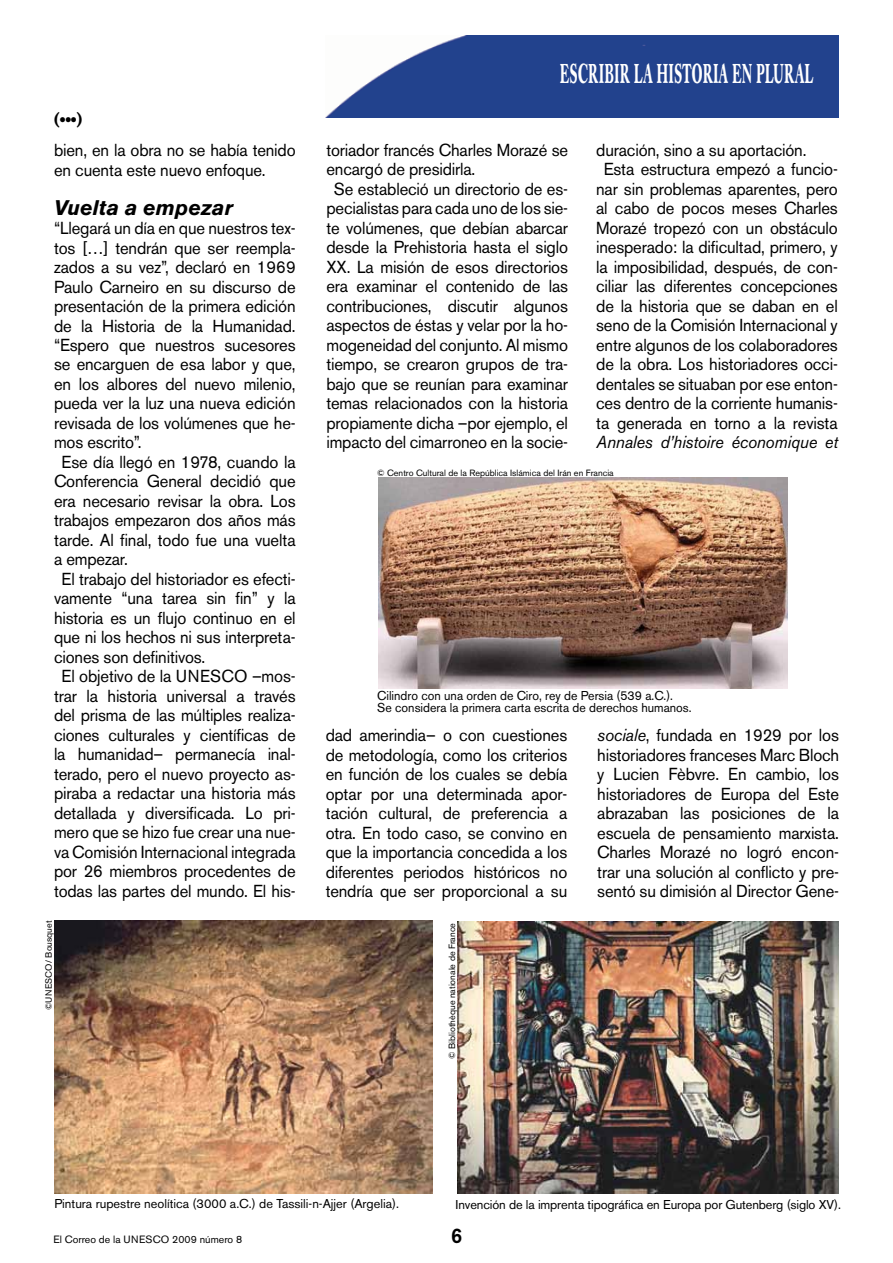
<style>
.page{position:relative;width:893px;height:1263px;background:#fff}
.page>*{position:absolute;margin:0;border:0;box-sizing:border-box;transform-origin:0 0}
.t1{font:700 27px "Caslon Book BE";letter-spacing:.04em;color:#fff;scale:.48 1}
.t2{font:italic 700 21px "Akzidenz Grotesk BE";color:#000}
.t3{font:500 21px "Akzidenz Grotesk BE";color:#000;scale:.96 1}
.t4{font:500 18px "Akzidenz Grotesk BE";color:#000;scale:.96 1}
.t5{font:17.25px/19.5px "Akzidenz Grotesk BE";letter-spacing:-.01em;color:#000;text-align:justify;scale:.96 1}
.t6{font:italic 17.25px "Akzidenz Grotesk BE";letter-spacing:-.01em;color:#000;scale:.96 1}
.t7{font:12.75px/12px "Akzidenz Grotesk BE";color:#000}
.t8{font:10.5px "Akzidenz Grotesk BE";color:#000}
.t9{font:9px "Akzidenz Grotesk BE";color:#000}
.s1{font-style:italic}
</style>
<div class="page">
<img style="left:55px;top:921px;width:377px;height:273px">
<img style="left:458px;top:921px;width:380px;height:273px">
<img style="left:378px;top:478px;width:410px;height:210px">
<img style="left:326px;top:36px;width:513px;height:81px">
<p class="t4" style="left:54px;top:108px;width:32px">(•••)</p>
<p class="t5" style="left:54px;top:140px;width:253px">bien, en la obra no se había tenido en cuenta este nuevo enfoque.</p>
<p class="t2" style="left:54px;top:195px;width:180px">Vuelta a empezar</p>
<p class="t5" style="left:54px;top:218px;width:253px">“Llegará un día en que nuestros tex-</p>
<p class="t5" style="left:54px;top:238px;width:253px">tos […] tendrán que ser reempla-</p>
<p class="t5" style="left:54px;top:257px;width:253px">zados a su vez”, declaró en 1969</p>
<p class="t5" style="left:54px;top:277px;width:253px">Paulo Carneiro en su discurso de</p>
<p class="t5" style="left:54px;top:296px;width:253px">presentación de la primera edición</p>
<p class="t5" style="left:54px;top:316px;width:253px">de la Historia de la Humanidad.</p>
<p class="t5" style="left:54px;top:335px;width:253px">“Espero que nuestros sucesores</p>
<p class="t5" style="left:54px;top:355px;width:253px">se encarguen de esa labor y que,</p>
<p class="t5" style="left:54px;top:374px;width:253px">en los albores del nuevo milenio,</p>
<p class="t5" style="left:54px;top:394px;width:253px">pueda ver la luz una nueva edición</p>
<p class="t5" style="left:54px;top:413px;width:253px">revisada de los volúmenes que he-</p>
<p class="t5" style="left:54px;top:433px;width:93px">mos escrito”.</p>
<p class="t5" style="left:62px;top:452px;width:245px">Ese día llegó en 1978, cuando la</p>
<p class="t5" style="left:54px;top:472px;width:253px">Conferencia General decidió que</p>
<p class="t5" style="left:54px;top:491px;width:253px">era necesario revisar la obra. Los</p>
<p class="t5" style="left:54px;top:511px;width:253px">trabajos empezaron dos años más</p>
<p class="t5" style="left:54px;top:530px;width:253px">tarde. Al final, todo fue una vuelta</p>
<p class="t5" style="left:54px;top:550px;width:79px">a empezar.</p>
<p class="t5" style="left:62px;top:569px;width:245px">El trabajo del historiador es efecti-</p>
<p class="t5" style="left:54px;top:589px;width:253px">vamente “una tarea sin fin” y la</p>
<p class="t5" style="left:54px;top:608px;width:253px">historia es un flujo continuo en el</p>
<p class="t5" style="left:54px;top:628px;width:253px">que ni los hechos ni sus interpreta-</p>
<p class="t5" style="left:54px;top:647px;width:159px">ciones son definitivos.</p>
<p class="t5" style="left:62px;top:667px;width:245px">El objetivo de la UNESCO –mos-</p>
<p class="t5" style="left:54px;top:686px;width:253px">trar la historia universal a través</p>
<p class="t5" style="left:54px;top:706px;width:253px">del prisma de las múltiples realiza-</p>
<p class="t5" style="left:54px;top:725px;width:253px">ciones culturales y científicas de</p>
<p class="t5" style="left:54px;top:745px;width:253px">la humanidad– permanecía inal-</p>
<p class="t5" style="left:54px;top:764px;width:253px">terado, pero el nuevo proyecto as-</p>
<p class="t5" style="left:54px;top:784px;width:253px">piraba a redactar una historia más</p>
<p class="t5" style="left:54px;top:803px;width:253px">detallada y diversificada. Lo pri-</p>
<p class="t5" style="left:54px;top:823px;width:253px">mero que se hizo fue crear una nue-</p>
<p class="t5" style="left:54px;top:842px;width:253px">va Comisión Internacional integrada</p>
<p class="t5" style="left:54px;top:862px;width:253px">por 26 miembros procedentes de</p>
<p class="t5" style="left:54px;top:881px;width:253px">todas las partes del mundo. El his-</p>
<h1 class="t1" style="left:560px;top:58px;width:529px">ESCRIBIR LA HISTORIA EN PLURAL</h1>
<p class="t5" style="left:326px;top:140px;width:253px">toriador francés Charles Morazé se</p>
<p class="t5" style="left:326px;top:159px;width:157px">encargó de presidirla.</p>
<p class="t5" style="left:334px;top:179px;width:245px">Se estableció un directorio de es-</p>
<p class="t5" style="left:326px;top:198px;width:253px">pecialistas para cada uno de los sie-</p>
<p class="t5" style="left:326px;top:218px;width:253px">te volúmenes, que debían abarcar</p>
<p class="t5" style="left:326px;top:237px;width:253px">desde la Prehistoria hasta el siglo</p>
<p class="t5" style="left:326px;top:257px;width:253px">XX. La misión de esos directorios</p>
<p class="t5" style="left:326px;top:276px;width:253px">era examinar el contenido de las</p>
<p class="t5" style="left:326px;top:296px;width:253px">contribuciones, discutir algunos</p>
<p class="t5" style="left:326px;top:315px;width:253px">aspectos de éstas y velar por la ho-</p>
<p class="t5" style="left:326px;top:335px;width:253px">mogeneidad del conjunto. Al mismo</p>
<p class="t5" style="left:326px;top:354px;width:253px">tiempo, se crearon grupos de tra-</p>
<p class="t5" style="left:326px;top:374px;width:253px">bajo que se reunían para examinar</p>
<p class="t5" style="left:326px;top:393px;width:253px">temas relacionados con la historia</p>
<p class="t5" style="left:326px;top:413px;width:253px">propiamente dicha –por ejemplo, el</p>
<p class="t5" style="left:326px;top:432px;width:253px">impacto del cimarroneo en la socie-</p>
<p class="t5" style="left:596px;top:140px;width:221px">duración, sino a su aportación.</p>
<p class="t5" style="left:604px;top:159px;width:245px">Esta estructura empezó a funcio-</p>
<p class="t5" style="left:596px;top:179px;width:253px">nar sin problemas aparentes, pero</p>
<p class="t5" style="left:596px;top:198px;width:253px">al cabo de pocos meses Charles</p>
<p class="t5" style="left:596px;top:218px;width:253px">Morazé tropezó con un obstáculo</p>
<p class="t5" style="left:596px;top:237px;width:253px">inesperado: la dificultad, primero, y</p>
<p class="t5" style="left:596px;top:257px;width:253px">la imposibilidad, después, de con-</p>
<p class="t5" style="left:596px;top:276px;width:253px">ciliar las diferentes concepciones</p>
<p class="t5" style="left:596px;top:296px;width:253px">de la historia que se daban en el</p>
<p class="t5" style="left:596px;top:315px;width:253px">seno de la Comisión Internacional y</p>
<p class="t5" style="left:596px;top:335px;width:253px">entre algunos de los colaboradores</p>
<p class="t5" style="left:596px;top:354px;width:253px">de la obra. Los historiadores occi-</p>
<p class="t5" style="left:596px;top:374px;width:253px">dentales se situaban por ese enton-</p>
<p class="t5" style="left:596px;top:393px;width:253px">ces dentro de la corriente humanis-</p>
<p class="t5" style="left:596px;top:413px;width:253px">ta generada en torno a la revista</p>
<p class="t6" style="left:596px;top:432px;width:253px">Annales d’histoire économique et</p>
<p class="t9" style="left:377px;top:467px;width:238px">© Centro Cultural de la República Islámica del Irán en Francia</p>
<p class="t7" style="left:377px;top:689px;width:316px">Cilindro con una orden de Ciro, rey de Persia (539 a.C.).<br>Se considera la primera carta escrita de derechos humanos.</p>
<p class="t5" style="left:326px;top:725px;width:253px">dad amerindia– o con cuestiones de metodología, como los criterios en función de los cuales se debía optar por una determinada apor&shy;tación cultural, de preferencia a otra. En todo caso, se convino en que la importancia concedida a los diferentes periodos históricos no tendría que ser proporcional a su</p>
<p class="t5" style="left:597px;top:725px;width:253px"><span class="s1">sociale</span>, fundada en 1929 por los historiadores franceses Marc Bloch y Lucien Fèbvre. En cambio, los historiadores de Europa del Este abrazaban las posiciones de la escuela de pensamiento marxista.<br>Charles Morazé no logró encon&shy;trar una solución al conflicto y pre&shy;sentó su dimisión al Director Gene-</p>
<p class="t9" style="left:43px;top:1010px;width:91px;rotate:-90deg">©Unesco/ Bousquet</p>
<p class="t9" style="left:447px;top:1059px;width:137px;rotate:-90deg">© Bibliothèque nationale de France</p>
<p class="t7" style="left:54px;top:1198px;width:346px">Pintura rupestre neolítica (3000 a.C.) de Tassili-n-Ajjer (Argelia).</p>
<p class="t8" style="left:53px;top:1233px;width:190px">El Correo de la UNESCO 2009 número 8</p>
<p class="t7" style="left:456px;top:1198px;width:387px">Invención de la imprenta tipográfica en Europa por Gutenberg (siglo XV).</p>
<p class="t3" style="left:451px;top:1223px;width:13px">6</p>
</div>
